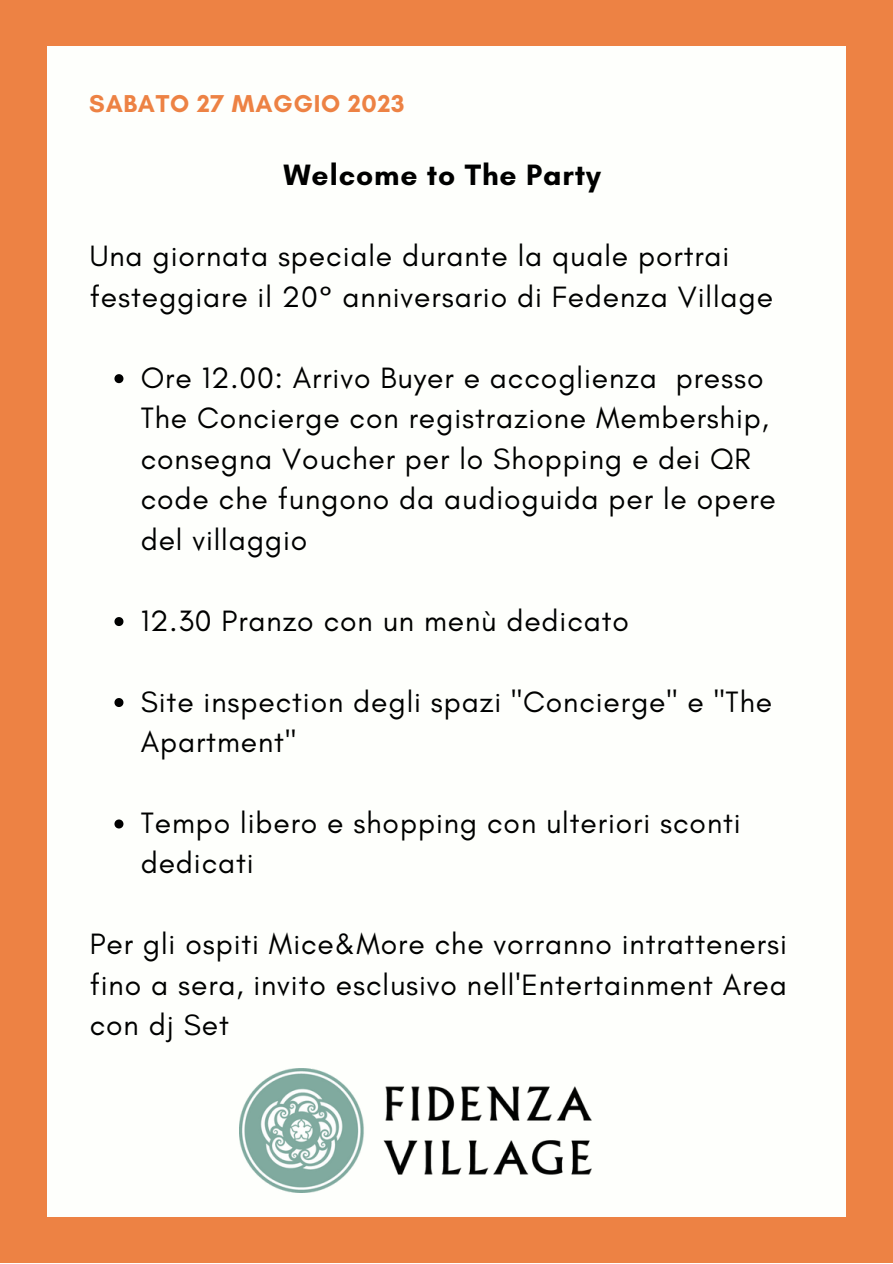
<style>
.page{position:relative;width:893px;height:1264px;background:#fff}
.page>*{position:absolute;margin:0;border:0;box-sizing:border-box;transform-origin:0 0}
.t1{font:30px/40.5px "Glacial Indifference";letter-spacing:.03em;color:#000}
.t2{font:700 30px "Glacial Indifference";letter-spacing:.03em;color:#000}
.t3{font:700 24.9px "Glacial Indifference";letter-spacing:.03em;color:#ed8244}
</style>
<div class="page">
<div style="left:0;top:0;width:892px;height:1262px;background:#ed8244"></div>
<div style="left:48px;top:46px;width:797px;height:1170px;background:#fefffc"></div>
<img style="left:240px;top:1068px;width:351px;height:124px">
<svg style="left:114px;top:374px;width:9px;height:9px"></svg>
<svg style="left:114px;top:617px;width:9px;height:9px"></svg>
<svg style="left:114px;top:698px;width:9px;height:9px"></svg>
<svg style="left:114px;top:819px;width:9px;height:9px"></svg>
<p class="t3" style="left:89px;top:88px;width:317px">SABATO 27 MAGGIO 2023</p>
<p class="t2" style="left:283px;top:157px;width:319px">Welcome to The Party</p>
<p class="t1" style="left:90px;top:235px;width:684px">Una giornata speciale durante la quale portrai festeggiare il 20° anniversario di Fedenza Village</p>
<p class="t1" style="left:141px;top:357px;width:636px">Ore 12.00: Arrivo Buyer e accoglienza presso The Concierge con registrazione Membership, consegna Voucher per lo Shopping e dei QR code che fungono da audioguida per le opere del villaggio</p>
<p class="t1" style="left:141px;top:600px;width:490px">12.30 Pranzo con un menù dedicato</p>
<p class="t1" style="left:141px;top:680px;width:633px">Site inspection degli spazi "Concierge" e "The<br>Apartment"</p>
<p class="t1" style="left:141px;top:802px;width:601px">Tempo libero e shopping con ulteriori sconti dedicati</p>
<p class="t1" style="left:90px;top:923px;width:698px;text-align:justify">Per gli ospiti Mice&amp;More che vorranno intrattenersi fino a sera, invito esclusivo nell'Entertainment Area con dj Set</p>
</div>
